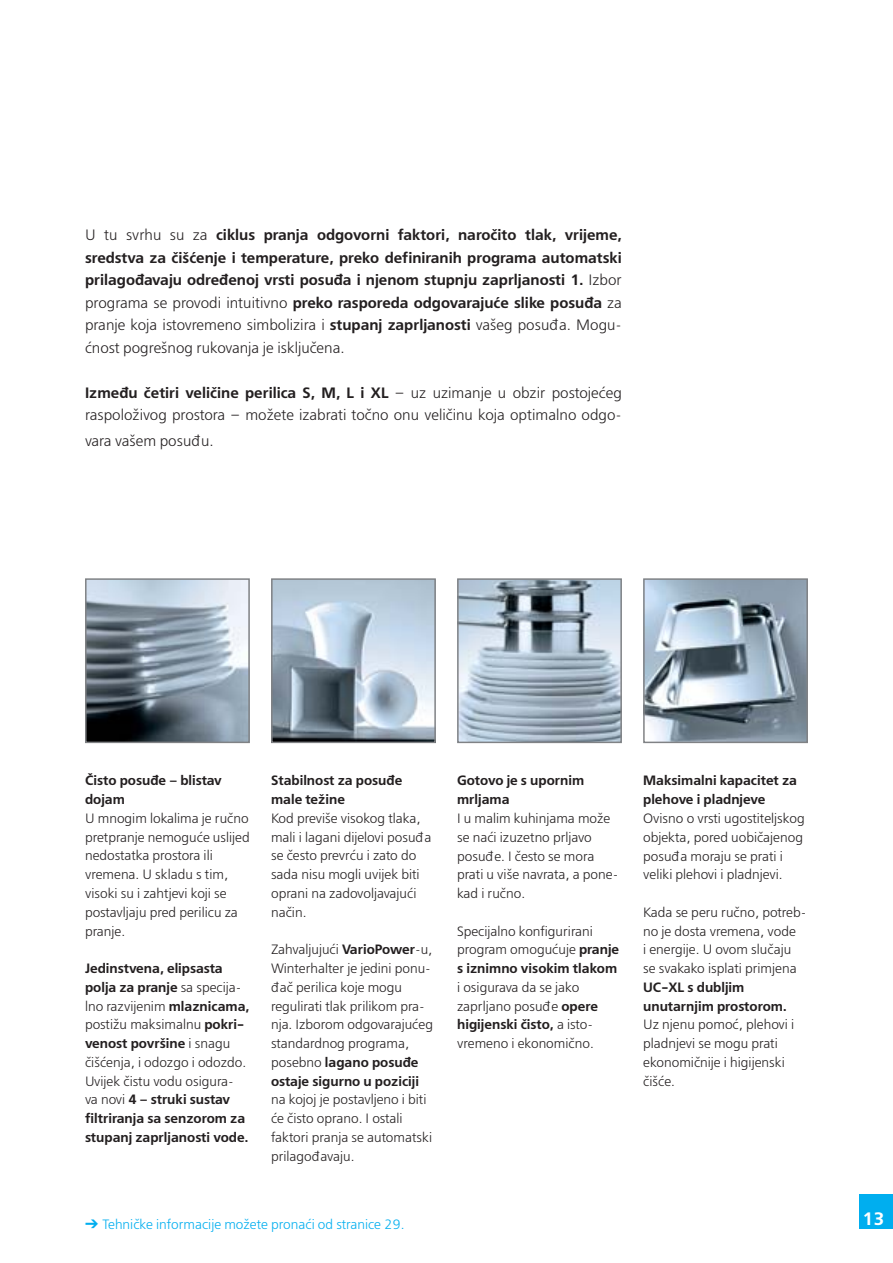
<style>
.page{position:relative;width:893px;height:1263px;background:#fff}
.page>*{position:absolute;margin:0;border:0;box-sizing:border-box;transform-origin:0 0}
.t1{font:700 18px "Free Set E";color:#fff}
.t2{font:700 15px/22.5px "Free Set E";color:#231f20;text-align:justify}
.t3{font:15px/22.5px "Free Set E";color:#231f20}
.t4{font:13.5px/18.8px "Free Set E";color:#231f20}
.t5{font:700 13.5px/18.8px "Free Set E";color:#231f20}
.t6{font:13.5px "Free Set E";color:#00aeef}
.s1{font-weight:400}
.s2{font-weight:700}
</style>
<div class="page">
<img style="left:274px;top:581px;width:159px;height:159px">
<div style="left:271px;top:578px;width:165px;height:165px;border:2px solid #808285"></div>
<img style="left:646px;top:581px;width:159px;height:159px">
<div style="left:643px;top:578px;width:165px;height:165px;border:2px solid #808285"></div>
<img style="left:460px;top:581px;width:159px;height:159px">
<div style="left:457px;top:578px;width:165px;height:165px;border:2px solid #808285"></div>
<img style="left:88px;top:581px;width:159px;height:159px">
<div style="left:85px;top:578px;width:165px;height:165px;border:2px solid #808285"></div>
<div style="left:859px;top:1195px;width:34px;height:34px;background:#00aeef"></div>
<p class="t2" style="left:85px;top:225px;width:538px"><span class="s1">U tu svrhu su za</span> ciklus pranja odgovorni faktori, naročito tlak, vrijeme, sredstva za čišćenje i temperature, preko definiranih programa automatski prilagođavaju određenoj vrsti posuđa i njenom stupnju zaprljanosti 1. <span class="s1">Izbor programa se provodi intuitivno</span> preko rasporeda odgovarajuće slike posuđa <span class="s1">za pranje koja istovremeno simbolizira i</span> stupanj zaprljanosti <span class="s1">vašeg posuđa. Mogu&shy;ćnost pogrešnog rukovanja je isključena.</span></p>
<p class="t3" style="left:85px;top:383px;width:538px"><span class="s2">Između četiri veličine perilica S, M, L i XL</span> – uz uzimanje u obzir postojećeg raspoloživog prostora – možete izabrati točno onu veličinu koja optimalno odgo-</p>
<p class="t3" style="left:85px;top:431px;width:130px">vara vašem posuđu.</p>
<p class="t5" style="left:85px;top:773px;width:138px">Čisto posuđe – blistav dojam</p>
<p class="t4" style="left:85px;top:810px;width:166px">U mnogim lokalima je ručno pretpranje nemoguće uslijed nedo statka prostora ili vremena. U skladu s tim, visoki su i zahtjevi koji se postavljaju pred perilicu za pranje.</p>
<p class="t5" style="left:85px;top:960px;width:166px">Jedinstvena, elipsasta polja za pranje <span class="s1">sa specija&shy;lno razvijenim</span> mlaznicama, <span class="s1">postižu maksimalnu</span> pokri&shy;venost površine <span class="s1">i snagu čišćenja, i odozgo i odozdo.<br>Uvijek čistu vodu osigura&shy;va novi</span> 4 – struki sustav filtriranja sa senzorom za stupanj zaprljanosti vode.</p>
<p class="t5" style="left:271px;top:773px;width:133px">Stabilnost za posuđe male težine</p>
<p class="t4" style="left:271px;top:810px;width:162px">Kod previše visokog tlaka, mali i lagani dijelovi posuđa se često prevrću i zato do sada nisu mogli uvijek biti oprani na zadovoljavajući način.</p>
<p class="t4" style="left:271px;top:942px;width:163px">Zahvaljujući <span class="s2">VarioPower</span>-u,<br>Winterhalter je jedini ponu&shy;đač perilica koje mogu regulirati tlak prilikom pra&shy;nja. Izborom odgovarajućeg standardnog programa, posebno <span class="s2">lagano posuđe ostaje sigurno u poziciji</span></p>
<p class="t4" style="left:271px;top:1092px;width:163px">na kojoj je postavljeno i biti će čisto oprano. I ostali faktori pranja se automatski prilagođavaju.</p>
<p class="t6" style="left:85px;top:1219px;width:321px">➔ Tehničke informacije možete pronaći od stranice 29.</p>
<p class="t5" style="left:457px;top:773px;width:129px">Gotovo je s upornim mrljama</p>
<p class="t4" style="left:457px;top:810px;width:163px">I u malim kuhinjama može se naći izuzetno prljavo posuđe. I često se mora prati u više navrata, a pone&shy;kad i ručno.</p>
<p class="t4" style="left:457px;top:923px;width:164px">Specijalno konfigurirani program omogućuje <span class="s2">pranje s iznimno visokim tlakom</span></p>
<p class="t4" style="left:457px;top:979px;width:142px">i osigurava da se jako zaprljano posuđe <span class="s2">opere higijenski čisto,</span> a isto&shy;vremeno i ekonomično.</p>
<p class="t5" style="left:643px;top:773px;width:155px">Maksimalni kapacitet za plehove i pladnjeve</p>
<p class="t4" style="left:643px;top:810px;width:163px">Ovisno o vrsti ugostiteljskog objekta, pored uobičajenog posuđa moraju se prati i veliki plehovi i pladnjevi.</p>
<p class="t4" style="left:643px;top:904px;width:165px">Kada se peru ručno, potreb&shy;no je dosta vremena, vode<br>i energije. U ovom slučaju se svakako isplati primjena</p>
<p class="t5" style="left:643px;top:979px;width:145px">UC-XL s dubljim unutarnjim prostorom.</p>
<p class="t4" style="left:643px;top:1017px;width:153px">Uz njenu pomoć, plehovi i pladnjevi se mogu prati ekonomičnije i higijenski čišće.</p>
<h1 class="t1" style="left:862px;top:1212px;width:24px">13</h1>
</div>
